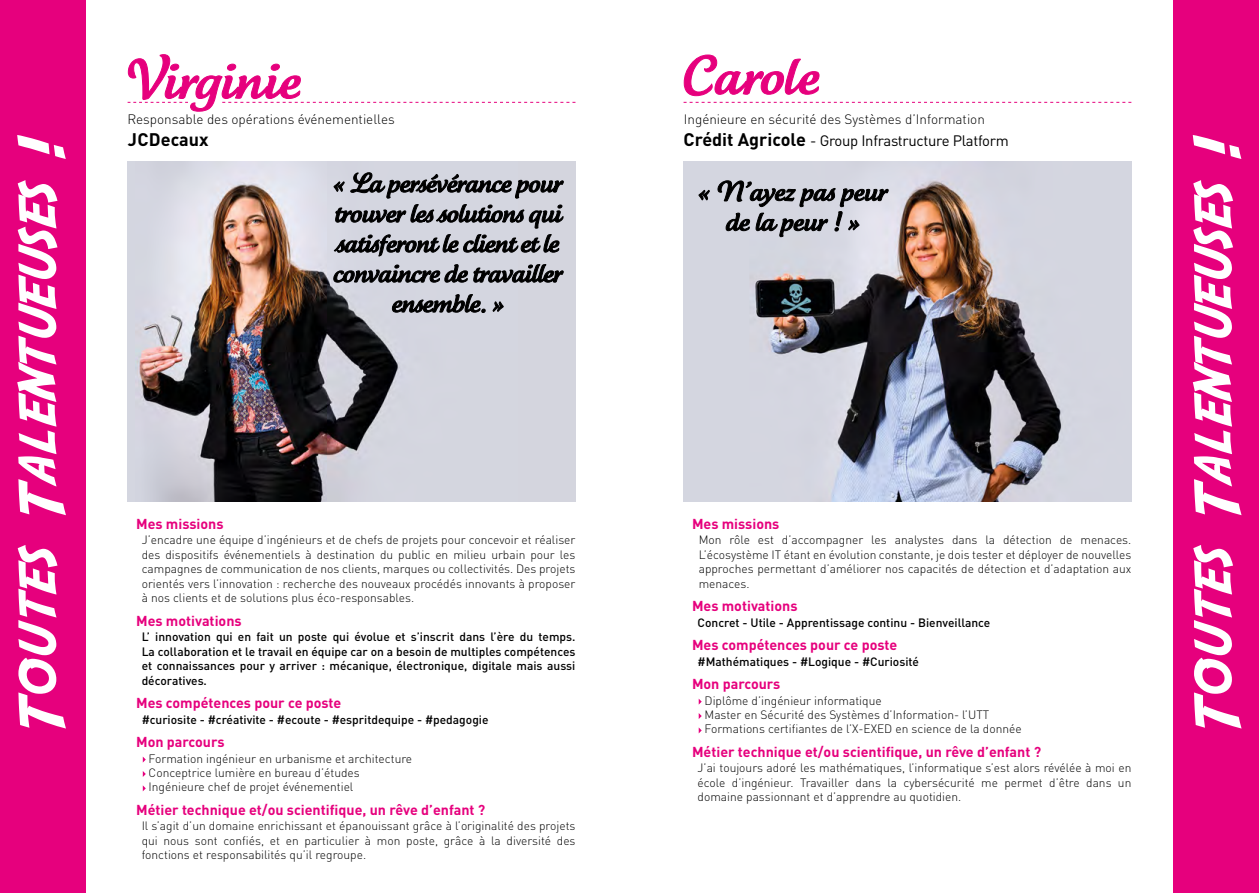
<style>
.page{position:relative;width:1259px;height:893px;background:#fff}
.page>*{position:absolute;margin:0;border:0;box-sizing:border-box;transform-origin:0 0}
.t1{font:63.3px "Adventure";letter-spacing:.035em;color:#fff}
.t2{font:700 18px "DIN Pro";color:#000}
.t3{font:15px "DIN Pro";letter-spacing:-.02em;color:#000}
.t4{font:700 14.25px "DIN Pro";color:#e6007d}
.t5{font:300 13.5px "DIN Pro";color:#000}
.t6{font:300 12px/14.4px "DIN Pro";color:#000;text-align:justify}
.t7{font:500 12px/14.4px "DIN Pro";color:#000;text-align:justify}
.s1{font-weight:700;font-size:18px}
</style>
<div class="page">
<div style="left:517px;top:162px;width:58px;height:340px;background:#d4d5de"></div>
<img style="left:128px;top:162px;width:389px;height:340px">
<div style="left:0;top:0;width:85px;height:893px;background:#e6007d"></div>
<div style="left:1174px;top:0;width:85px;height:893px;background:#e6007d"></div>
<svg style="left:143px;top:757px;width:3px;height:6px"></svg>
<svg style="left:143px;top:771px;width:3px;height:6px"></svg>
<svg style="left:143px;top:785px;width:3px;height:6px"></svg>
<svg style="left:683px;top:102px;width:448px;height:1px"></svg>
<svg style="left:698px;top:699px;width:3px;height:6px"></svg>
<svg style="left:698px;top:713px;width:3px;height:6px"></svg>
<svg style="left:698px;top:727px;width:3px;height:6px"></svg>
<img style="left:683px;top:162px;width:448px;height:340px">
<svg style="left:128px;top:54px;width:447px;height:58px"></svg>
<svg style="left:333px;top:173px;width:230px;height:140px;background:#9a9ba2"></svg>
<svg style="left:683px;top:54px;width:137px;height:42px"></svg>
<svg style="left:699px;top:181px;width:189px;height:56px;background:#a5a6ae"></svg>
<p class="t5" style="left:128px;top:109px;width:269px">Responsable des opérations événementielles</p>
<h2 class="t2" style="left:128px;top:124px;width:82px">JCDecaux</h2>
<p class="t5" style="left:684px;top:109px;width:303px">Ingénieure en sécurité des Systèmes d’Information</p>
<p class="t3" style="left:683px;top:128px;width:327px"><span class="s1">Crédit Agricole</span> - Group Infrastructure Platform</p>
<h1 class="t1" style="left:-1px;top:736px;width:603px;rotate:-90deg">Toutes Talentueuses !</h1>
<h1 class="t1" style="left:1175px;top:736px;width:603px;rotate:-90deg">Toutes Talentueuses !</h1>
<p class="t4" style="left:136px;top:512px;width:89px">Mes missions</p>
<p class="t6" style="left:142px;top:532px;width:435px">J’encadre une équipe d’ingénieurs et de chefs de projets pour concevoir et réaliser des dispositifs événementiels à destination du public en milieu urbain pour les campagnes de communication de nos clients, marques ou collectivités. Des projets orientés vers l’innovation : recherche des nouveaux procédés innovants à proposer à nos clients et de solutions plus éco-responsables.</p>
<p class="t4" style="left:136px;top:609px;width:107px">Mes motivations</p>
<p class="t7" style="left:142px;top:628px;width:435px">L’ innovation qui en fait un poste qui évolue et s’inscrit dans l’ère du temps.<br>La collaboration et le travail en équipe car on a besoin de multiples compétences et connaissances pour y arriver : mécanique, électronique, digitale mais aussi décoratives.</p>
<p class="t4" style="left:136px;top:691px;width:207px">Mes compétences pour ce poste</p>
<p class="t7" style="left:142px;top:711px;width:348px">#curiosite - #créativite - #ecoute - #espritdequipe - #pedagogie</p>
<p class="t4" style="left:136px;top:730px;width:90px">Mon parcours</p>
<p class="t6" style="left:149px;top:750px;width:265px;text-align:left">Formation ingénieur en urbanisme et architecture<br>Conceptrice lumière en bureau d’études<br>Ingénieure chef de projet événementiel</p>
<p class="t4" style="left:136px;top:798px;width:351px">Métier technique et/ou scientifique, un rêve d’enfant ?</p>
<p class="t6" style="left:142px;top:818px;width:435px">Il s’agit d’un domaine enrichissant et épanouissant grâce à l’originalité des projets qui nous sont confiés, et en particulier à mon poste, grâce à la diversité des fonctions et responsabilités qu’il regroupe.</p>
<p class="t4" style="left:692px;top:512px;width:89px">Mes missions</p>
<p class="t6" style="left:698px;top:532px;width:434px">Mon rôle est d’accompagner les analystes dans la détection de menaces.<br>L’écosystème IT étant en évolution constante, je dois tester et déployer de nouvelles approches permettant d’améliorer nos capacités de détection et d’adaptation aux menaces.</p>
<p class="t4" style="left:692px;top:594px;width:107px">Mes motivations</p>
<p class="t7" style="left:697px;top:614px;width:294px">Concret - Utile - Apprentissage continu - Bienveillance</p>
<p class="t4" style="left:692px;top:633px;width:207px">Mes compétences pour ce poste</p>
<p class="t7" style="left:697px;top:653px;width:223px">#Mathématiques - #Logique - #Curiosité</p>
<p class="t4" style="left:692px;top:672px;width:90px">Mon parcours</p>
<p class="t6" style="left:704px;top:692px;width:319px;text-align:left">Diplôme d’ingénieur informatique<br>Master en Sécurité des Systèmes d’Information- l’UTT<br>Formations certifiantes de l’X-EXED en science de la donnée</p>
<p class="t4" style="left:692px;top:740px;width:351px">Métier technique et/ou scientifique, un rêve d’enfant ?</p>
<p class="t6" style="left:697px;top:760px;width:435px">J’ai toujours adoré les mathématiques, l’informatique s’est alors révélée à moi en école d’ingénieur. Travailler dans la cybersécurité me permet d’être dans un domaine passionnant et d’apprendre au quotidien.</p>
</div>
